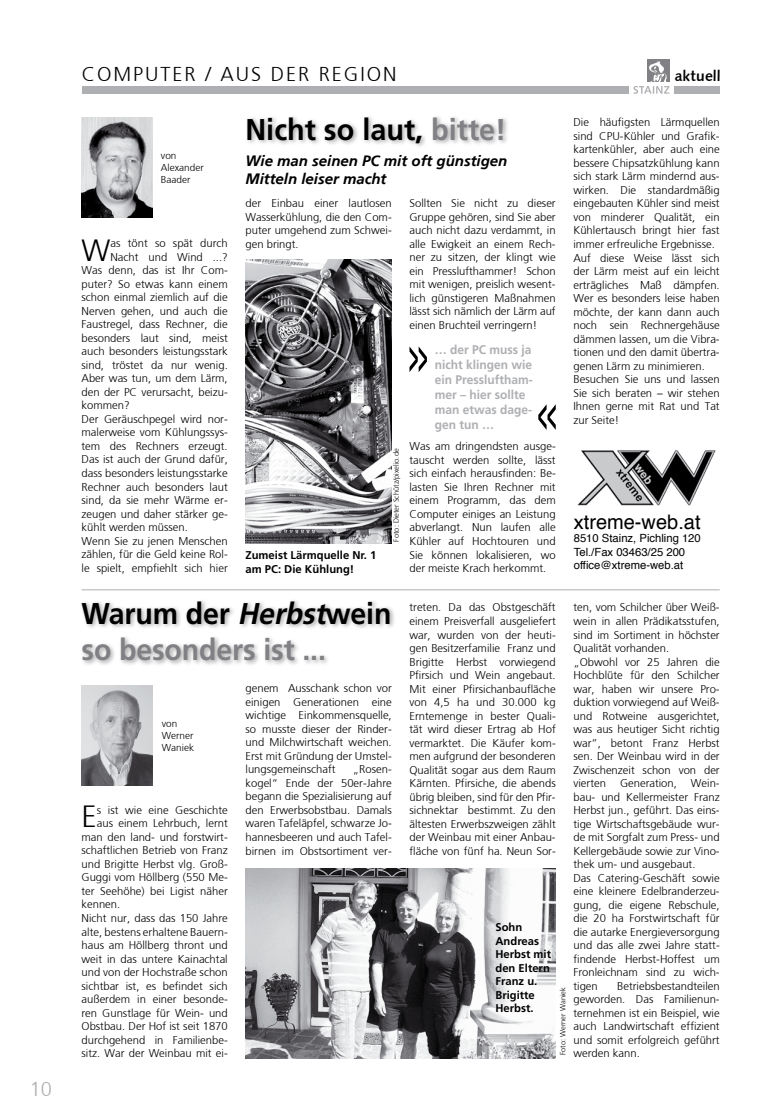
<style>
.page{position:relative;width:780px;height:1117px;background:#fff}
.page>*{position:absolute;margin:0;border:0;box-sizing:border-box;transform-origin:0 0}
.t1{font:300 30.62px "Frutiger";color:#000}
.t2{font:700 30px/36px "Frutiger";letter-spacing:-.005em;color:#818084;scale:.95 1}
.t3{font:700 30px "Frutiger";color:#000;scale:.96 1}
.t4{font:300 20px "Frutiger";letter-spacing:.1em;color:#000}
.t5{font:20px "Helvetica";color:#000}
.t6{font:300 20px "Frutiger";color:#aeafb2}
.t7{font:italic 700 15px/18px "Frutiger";color:#000}
.t8{font:15px "Humanist 531 BT Bold A";color:#000}
.t9{font:700 12.5px/15px "Frutiger";color:#aeafb2;scale:.96 1}
.t10{font:300 11.25px/13.5px "Frutiger";color:#000;text-align:justify}
.t11{font:700 11.25px/13.5px "Frutiger";color:#000}
.t12{font:11.25px/13.5px "Helvetica";color:#000}
.t13{font:300 10px/12px "Frutiger";color:#000}
.t14{font:300 7.5px "Frutiger";color:#000}
.s1{color:#818084}
.s2{color:#000}
.s3{font-style:italic;color:#000}
</style>
<div class="page">
<img style="left:81px;top:685px;width:71px;height:100px">
<div style="left:79px;top:598px;width:317px;height:68px;background:#000;opacity:.35"></div>
<hr style="left:81px;top:589px;width:638px;height:1px;background:#aeafb2">
<img style="left:245px;top:868px;width:310px;height:189px">
<div style="left:646px;top:59px;width:23px;height:23px;background:#818084"></div>
<svg style="left:633px;top:61px;width:36px;height:33px"></svg>
<div style="left:674px;top:86px;width:45px;height:8px;background:#aeafb2"></div>
<div style="left:82px;top:86px;width:546px;height:8px;background:#aeafb2"></div>
<img style="left:577px;top:450px;width:139px;height:56px">
<div style="left:245px;top:114px;width:264px;height:36px;background:#000;opacity:.35"></div>
<img style="left:81px;top:117px;width:71px;height:101px">
<svg style="left:409px;top:346px;width:18px;height:26px"></svg>
<svg style="left:538px;top:404px;width:17px;height:26px"></svg>
<img style="left:245px;top:260px;width:147px;height:283px">
<h3 class="t6" style="left:30px;top:1076px;width:24px">10</h3>
<h3 class="t4" style="left:82px;top:63px;width:316px">COMPUTER / AUS DER REGION</h3>
<h3 class="t8" style="left:674px;top:67px;width:47px">aktuell</h3>
<p class="t13" style="left:161px;top:150px;width:44px">von<br>Alexander<br>Baader</p>
<h1 class="t1" style="left:81px;top:233px;width:30px">W</h1>
<p class="t10" style="left:110px;top:237px;width:119px">as tönt so spät durch</p>
<p class="t10" style="left:110px;top:250px;width:119px">Nacht und Wind ...?</p>
<p class="t10" style="left:81px;top:264px;width:148px">Was denn, das ist Ihr Com-</p>
<p class="t10" style="left:81px;top:277px;width:148px">puter? So etwas kann einem</p>
<p class="t10" style="left:81px;top:291px;width:148px">schon einmal ziemlich auf die</p>
<p class="t10" style="left:81px;top:304px;width:148px">Nerven gehen, und auch die</p>
<p class="t10" style="left:81px;top:318px;width:148px">Faustregel, dass Rechner, die</p>
<p class="t10" style="left:81px;top:331px;width:148px">besonders laut sind, meist</p>
<p class="t10" style="left:81px;top:345px;width:148px">auch besonders leistungsstark</p>
<p class="t10" style="left:81px;top:358px;width:148px">sind, tröstet da nur wenig.</p>
<p class="t10" style="left:81px;top:372px;width:148px">Aber was tun, um dem Lärm,</p>
<p class="t10" style="left:81px;top:385px;width:148px">den der PC verursacht, beizu-</p>
<p class="t10" style="left:81px;top:399px;width:50px">kommen?</p>
<p class="t10" style="left:81px;top:412px;width:148px">Der Geräuschpegel wird nor-</p>
<p class="t10" style="left:81px;top:426px;width:148px">malerweise vom Kühlungssys-</p>
<p class="t10" style="left:81px;top:439px;width:148px">tem des Rechners erzeugt.</p>
<p class="t10" style="left:81px;top:453px;width:148px">Das ist auch der Grund dafür,</p>
<p class="t10" style="left:81px;top:466px;width:148px">dass besonders leistungsstarke</p>
<p class="t10" style="left:81px;top:480px;width:148px">Rechner auch besonders laut</p>
<p class="t10" style="left:81px;top:493px;width:148px">sind, da sie mehr Wärme er-</p>
<p class="t10" style="left:81px;top:507px;width:148px">zeugen und daher stärker ge-</p>
<p class="t10" style="left:81px;top:520px;width:108px">kühlt werden müssen.</p>
<p class="t10" style="left:81px;top:534px;width:148px">Wenn Sie zu jenen Menschen</p>
<p class="t10" style="left:81px;top:547px;width:148px">zählen, für die Geld keine Rol-</p>
<p class="t10" style="left:81px;top:561px;width:148px">le spielt, empfiehlt sich hier</p>
<h2 class="t3" style="left:245px;top:111px;width:273px">Nicht so laut, <span class="s1">bitte!</span></h2>
<h3 class="t7" style="left:245px;top:151px;width:263px">Wie man seinen PC mit oft günstigen<br>Mitteln leiser macht</h3>
<p class="t10" style="left:245px;top:196px;width:148px">der Einbau einer lautlosen Wasserkühlung, die den Com&shy;puter umgehend zum Schwei&shy;gen bringt.</p>
<p class="t10" style="left:409px;top:197px;width:148px">Sollten Sie nicht zu dieser Gruppe gehören, sind Sie aber auch nicht dazu verdammt, in alle Ewigkeit an einem Rech&shy;ner zu sitzen, der klingt wie ein Presslufthammer! Schon mit wenigen, preislich wesent&shy;lich günstigeren Maßnahmen lässt sich nämlich der Lärm auf einen Bruchteil verringern!</p>
<p class="t11" style="left:245px;top:548px;width:132px">Zumeist Lärmquelle Nr. 1 am PC: Die Kühlung!</p>
<p class="t14" style="left:392px;top:541px;width:95px;rotate:-90deg">Foto: Dieter Schütz/pixelio.de</p>
<p class="t9" style="left:435px;top:342px;width:103px">… der PC muss ja nicht klingen wie ein Pressluftham&shy;mer – hier sollte man etwas dage&shy;gen tun …</p>
<p class="t10" style="left:409px;top:440px;width:148px">Was am dringendsten ausge&shy;tauscht werden sollte, lässt sich einfach herausfinden: Be&shy;lasten Sie Ihren Rechner mit einem Programm, das dem Computer einiges an Leistung abverlangt. Nun laufen alle Kühler auf Hochtouren und Sie können lokalisieren, wo der meiste Krach herkommt.</p>
<p class="t10" style="left:573px;top:116px;width:148px;text-align:left">Die häufigsten Lärmquellen sind CPU-Kühler und Grafik&shy;kartenkühler, aber auch eine bessere Chipsatzkühlung kann sich stark Lärm mindernd aus&shy;wirken. Die standardmäßig eingebauten Kühler sind meist von minderer Qualität, ein<br>Kühlertausch bringt hier fast immer erfreuliche Ergebnisse.<br>Auf diese Weise lässt sich der Lärm meist auf ein leicht erträgliches Maß dämpfen.<br>Wer es besonders leise haben möchte, der kann dann auch noch sein Rechnergehäuse dämmen lassen, um die Vibra&shy;tionen und den damit übertra&shy;genen Lärm zu minimieren.<br>Besuchen Sie uns und lassen<br>Sie sich beraten – wir stehen<br>Ihnen gerne mit Rat und Tat zur Seite!</p>
<h3 class="t5" style="left:573px;top:506px;width:128px">xtreme-web.at</h3>
<p class="t12" style="left:573px;top:532px;width:128px">8510 Stainz, Pichling 120<br>Tel./Fax 03463/25 200 office@xtreme-web.at</p>
<h2 class="t2" style="left:81px;top:595px;width:328px"><span class="s2">Warum der</span> <span class="s3">Herbst</span><span class="s2">wein </span>so besonders ist ...</h2>
<p class="t13" style="left:162px;top:717px;width:34px">von<br>Werner<br>Waniek</p>
<h1 class="t1" style="left:81px;top:799px;width:17px">E</h1>
<p class="t10" style="left:97px;top:803px;width:132px">s ist wie eine Geschichte</p>
<p class="t10" style="left:97px;top:816px;width:132px">aus einem Lehrbuch, lernt</p>
<p class="t10" style="left:82px;top:830px;width:148px">man den land- und forstwirt-</p>
<p class="t10" style="left:82px;top:843px;width:148px">schaftlichen Betrieb von Franz</p>
<p class="t10" style="left:82px;top:857px;width:148px">und Brigitte Herbst vlg. Groß-</p>
<p class="t10" style="left:82px;top:870px;width:148px">Guggi vom Höllberg (550 Me-</p>
<p class="t10" style="left:82px;top:884px;width:148px">ter Seehöhe) bei Ligist näher</p>
<p class="t10" style="left:82px;top:897px;width:40px">kennen.</p>
<p class="t10" style="left:82px;top:911px;width:148px">Nicht nur, dass das 150 Jahre</p>
<p class="t10" style="left:82px;top:924px;width:148px">alte, bestens erhaltene Bauern-</p>
<p class="t10" style="left:82px;top:938px;width:148px">haus am Höllberg thront und</p>
<p class="t10" style="left:82px;top:951px;width:148px">weit in das untere Kainachtal</p>
<p class="t10" style="left:82px;top:965px;width:148px">und von der Hochstraße schon</p>
<p class="t10" style="left:82px;top:978px;width:148px">sichtbar ist, es befindet sich</p>
<p class="t10" style="left:82px;top:992px;width:148px">außerdem in einer besonde-</p>
<p class="t10" style="left:82px;top:1005px;width:148px">ren Gunstlage für Wein- und</p>
<p class="t10" style="left:82px;top:1019px;width:148px">Obstbau. Der Hof ist seit 1870</p>
<p class="t10" style="left:82px;top:1032px;width:148px">durchgehend in Familienbe-</p>
<p class="t10" style="left:82px;top:1046px;width:148px">sitz. War der Weinbau mit ei-</p>
<p class="t10" style="left:245px;top:681px;width:148px">genem Ausschank schon vor einigen Generationen eine wichtige Einkommensquelle, so musste dieser der Rinder&shy;und Milchwirtschaft weichen.<br>Erst mit Gründung der Umstel&shy;lungsgemeinschaft</p>
<p class="t10" style="left:245px;top:762px;width:148px;text-indent:107px">„Rosen&shy;kogel“ Ende der 50er-Jahre begann die Spezialisierung auf den Erwerbsobstbau. Damals waren Tafeläpfel, schwarze Jo&shy;hannesbeeren und auch Tafel&shy;birnen im Obstsortiment ver-</p>
<p class="t10" style="left:409px;top:600px;width:148px">treten. Da das Obstgeschäft einem Preisverfall ausgeliefert war, wurden von der heuti&shy;gen Besitzerfamilie Franz und Brigitte Herbst vorwiegend Pfirsich und Wein angebaut.<br>Mit einer Pfirsichanbaufläche von 4,5 ha und 30.000 kg Erntemenge in bester Quali&shy;tät wird dieser Ertrag ab Hof vermarktet. Die Käufer kom&shy;men aufgrund der besonderen Qualität sogar aus dem Raum Kärnten. Pfirsiche, die abends übrig bleiben, sind für den Pfir&shy;sichnektar bestimmt. Zu den ältesten Erwerbszweigen zählt der Weinbau mit einer Anbau&shy;fläche von fünf ha. Neun Sor-</p>
<p class="t10" style="left:573px;top:600px;width:148px;text-align:left">ten, vom Schilcher über Weiß&shy;wein in allen Prädikatsstufen, sind im Sortiment in höchster<br>Qualität vorhanden.<br>„Obwohl vor 25 Jahren die<br>Hochblüte für den Schilcher war, haben wir unsere Pro&shy;duktion vorwiegend auf Weiß&shy;und Rotweine ausgerichtet, was aus heutiger Sicht richtig war”, betont Franz Herbst sen. Der Weinbau wird in der<br>Zwischenzeit schon von der vierten Generation, Wein&shy;bau- und Kellermeister Franz<br>Herbst jun., geführt. Das eins&shy;tige Wirtschaftsgebäude wur&shy;de mit Sorgfalt zum Press- und<br>Kellergebäude sowie zur Vino&shy;thek um- und ausgebaut.<br>Das Catering-Geschäft sowie eine kleinere Edelbranderzeu&shy;gung, die eigene Rebschule, die 20 ha Forstwirtschaft für die autarke Energieversorgung und das alle zwei Jahre statt&shy;findende Herbst-Hoffest um<br>Fronleichnam sind zu wich&shy;tigen</p>
<p class="t11" style="left:495px;top:920px;width:57px">Sohn<br>Andreas<br>Herbst mit den Eltern<br>Franz u.<br>Brigitte<br>Herbst.</p>
<p class="t10" style="left:573px;top:978px;width:148px;text-indent:44px">Betriebsbestandteilen geworden. Das Familienun&shy;ternehmen ist ein Beispiel, wie auch Landwirtschaft effizient und somit erfolgreich geführt werden kann.</p>
<p class="t14" style="left:558px;top:1055px;width:70px;rotate:-90deg">Foto: Werner Waniek</p>
</div>
